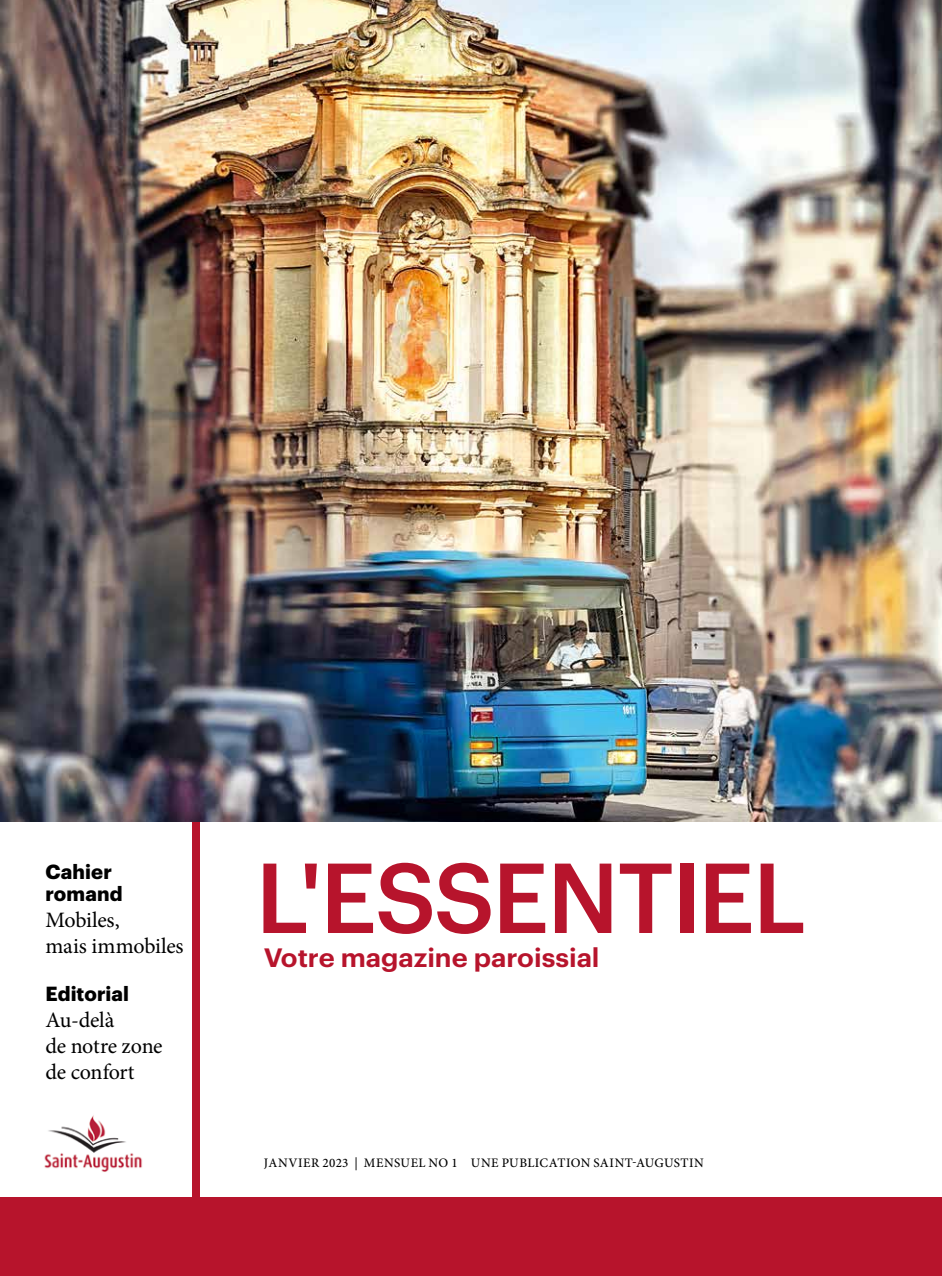
<style>
.page{position:relative;width:942px;height:1276px;background:#fff}
.page>*{position:absolute;margin:0;border:0;box-sizing:border-box;transform-origin:0 0}
.t1{font:500 97px "Graphik";letter-spacing:-.02em;color:#b7142c}
.t2{font:600 26px "Graphik";color:#b7142c;scale:1.05 1}
.t3{font:22px/26px "Minion Pro";letter-spacing:-.01em;color:#000}
.t4{font:700 20px/22px "Graphik";letter-spacing:.005em;color:#000}
.t5{font:500 13px "Minion Pro";letter-spacing:.035em;color:#000}
</style>
<div class="page">
<img style="left:0;top:0;width:941px;height:822px">
<div style="left:0;top:822px;width:941px;height:454px;background:#b7142c"></div>
<div style="left:201px;top:822px;width:740px;height:375px;background:#fff"></div>
<div style="left:0;top:822px;width:192px;height:375px;background:#fff"></div>
<img style="left:44px;top:1115px;width:99px;height:57px">
<h3 class="t4" style="left:45px;top:859px;width:79px">Cahier romand</h3>
<h3 class="t3" style="left:45px;top:907px;width:140px">Mobiles,<br>mais immobiles</h3>
<h3 class="t4" style="left:45px;top:981px;width:85px">Editorial</h3>
<h3 class="t3" style="left:45px;top:1007px;width:119px">Au-delà<br>de notre zone de confort</h3>
<h1 class="t1" style="left:255px;top:824px;width:552px">L'ESSENTIEL</h1>
<h2 class="t2" style="left:264px;top:937px;width:321px">Votre magazine paroissial</h2>
<p class="t5" style="left:264px;top:1153px;width:441px">JANVIER 2023 | MENSUEL NO 1 UNE PUBLICATION SAINT-AUGUSTIN</p>
</div>
